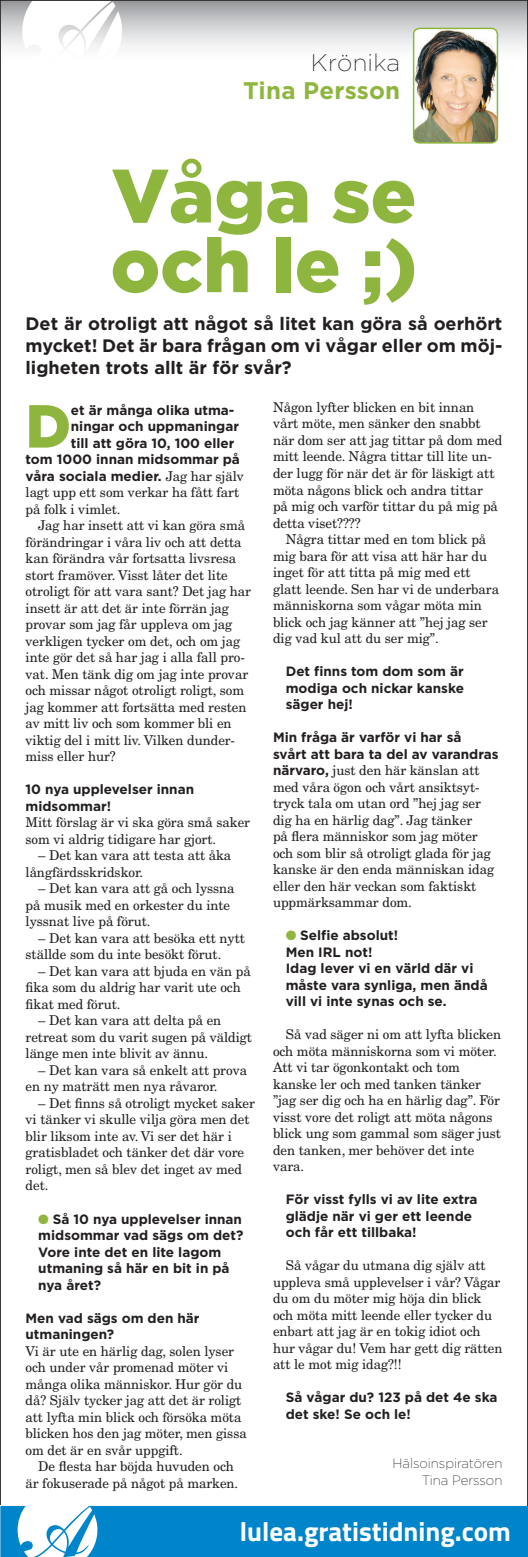
<style>
.page{position:relative;width:528px;height:1557px;background:#fff}
.page>*{position:absolute;margin:0;border:0;box-sizing:border-box;transform-origin:0 0}
.t1{font:900 75.6px/69.6px "Gotham";color:#8eb63e}
.t2{font:900 60.6px "Gotham";color:#8eb63e}
.t3{font:700 27px "Titillium";color:#fff}
.t4{font:700 24px "Gotham";letter-spacing:.01em;color:#8eb63e}
.t5{font:200 24px "Gotham";letter-spacing:.01em;color:#231f20}
.t6{font:700 18px/21.6px "Gotham";color:#231f20;text-align:justify}
.t7{font:13.5px/16.5px "New Century Schlbk LT Std";letter-spacing:-.005em;color:#231f20}
.t8{font:700 13.5px/16.5px "Gotham";color:#231f20}
.t9{font:200 13.5px/16.5px "Gotham";letter-spacing:-.005em;color:#231f20;text-align:right}
.s1{font-family:"New Century Schlbk LT Std";font-weight:400}
.s2{color:#8eb63e}
.s3{font-family:"Gotham";font-weight:700}
</style>
<div class="page">
<svg style="left:2px;top:2px;width:523px;height:63px"></svg>
<svg style="left:0;top:1505px;width:527px;height:51px;background:#2193d0"></svg>
<img style="left:413px;top:28px;width:84px;height:115px">
<div style="left:412px;top:28px;width:85px;height:116px;border:2px solid #8eb63e;border-radius:6px"></div>
<h3 class="t5" style="left:311px;top:50px;width:91px">Krönika</h3>
<h3 class="t4" style="left:243px;top:76px;width:158px">Tina Persson</h3>
<h1 class="t1" style="left:110px;top:159px;width:308px">Våga se och le ;)</h1>
<h3 class="t6" style="left:26px;top:313px;width:478px">Det är otroligt att något så litet kan göra så oerhört mycket! Det är bara frågan om vi vågar eller om möj&shy;ligheten trots allt är för svår?</h3>
<h2 class="t2" style="left:26px;top:391px;width:47px">D</h2>
<p class="t8" style="left:71px;top:401px;width:165px">et är många olika utma-</p>
<p class="t8" style="left:71px;top:418px;width:169px">ningar och uppmaningar</p>
<p class="t8" style="left:71px;top:434px;width:165px">till att göra 10, 100 eller</p>
<p class="t8" style="left:26px;top:451px;width:216px">tom 1000 innan midsommar på</p>
<p class="t8" style="left:26px;top:467px;width:220px">våra sociala medier. <span class="s1">Jag har själv</span></p>
<p class="t7" style="left:26px;top:484px;width:215px">lagt upp ett som verkar ha fått fart på folk i vimlet.</p>
<p class="t7" style="left:26px;top:517px;width:227px;text-indent:13px">Jag har insett att vi kan göra små förändringar i våra liv och att detta kan förändra vår fortsatta livsresa stort framöver. Visst låter det lite otroligt för att vara sant? Det jag har insett är att det är inte förrän jag provar som jag får uppleva om jag verkligen tycker om det, och om jag inte gör det så har jag i alla fall pro&shy;vat. Men tänk dig om jag inte provar och missar något otroligt roligt, som jag kommer att fortsätta med resten av mitt liv och som kommer bli en viktig del i mitt liv. Vilken dunder&shy;miss eller hur?</p>
<p class="t8" style="left:26px;top:781px;width:170px">10 nya upplevelser innan midsommar!</p>
<p class="t7" style="left:26px;top:814px;width:226px">Mitt förslag är vi ska göra små saker som vi aldrig tidigare har gjort.</p>
<p class="t7" style="left:26px;top:847px;width:207px;text-indent:13px">– Det kan vara att testa att åka långfärdsskridskor.</p>
<p class="t7" style="left:26px;top:880px;width:210px;text-indent:13px">– Det kan vara att gå och lyssna på musik med en orkester du inte lyssnat live på förut.</p>
<p class="t7" style="left:26px;top:929px;width:221px;text-indent:13px">– Det kan vara att besöka ett nytt ställde som du inte besökt förut.</p>
<p class="t7" style="left:26px;top:962px;width:226px;text-indent:13px">– Det kan vara att bjuda en vän på fika som du aldrig har varit ute och fikat med förut.</p>
<p class="t7" style="left:26px;top:1012px;width:228px;text-indent:13px">– Det kan vara att delta på en retreat som du varit sugen på väldigt länge men inte blivit av ännu.</p>
<p class="t7" style="left:26px;top:1061px;width:223px;text-indent:13px">– Det kan vara så enkelt att prova en ny maträtt men nya råvaror.</p>
<p class="t7" style="left:26px;top:1094px;width:231px;text-indent:13px">– Det finns så otroligt mycket saker vi tänker vi skulle vilja göra men det blir liksom inte av. Vi ser det här i gratisbladet och tänker det där vore roligt, men så blev det inget av med det.</p>
<p class="t8" style="left:38px;top:1210px;width:206px"><span class="s2">●</span> Så 10 nya upplevelser innan midsommar vad sägs om det?<br>Vore inte det en lite lagom utmaning så här en bit in på nya året?</p>
<p class="t8" style="left:26px;top:1309px;width:175px">Men vad sägs om den här utmaningen?</p>
<p class="t7" style="left:26px;top:1342px;width:222px">Vi är ute en härlig dag, solen lyser och under vår promenad möter vi många olika människor. Hur gör du då? Själv tycker jag att det är roligt att lyfta min blick och försöka möta blicken hos den jag möter, men gissa om det är en svår uppgift.</p>
<p class="t7" style="left:26px;top:1457px;width:214px;text-indent:13px">De flesta har böjda huvuden och är fokuserade på något på marken.</p>
<p class="t7" style="left:273px;top:399px;width:231px">Någon lyfter blicken en bit innan vårt möte, men sänker den snabbt när dom ser att jag tittar på dom med mitt leende. Några tittar till lite un&shy;der lugg för när det är för läskigt att möta någons blick och andra tittar<br>på mig och varför tittar du på mig på detta viset????</p>
<p class="t7" style="left:273px;top:531px;width:227px;text-indent:13px">Några tittar med en tom blick på mig bara för att visa att här har du inget för att titta på mig med ett glatt leende. Sen har vi de underbara människorna som vågar möta min blick och jag känner att ”hej jag ser dig vad kul att du ser mig”.</p>
<p class="t8" style="left:285px;top:662px;width:179px;text-align:justify">Det finns tom dom som är modiga och nickar kanske säger hej!</p>
<p class="t8" style="left:273px;top:728px;width:227px">Min fråga är varför vi har så svårt att bara ta del av varandras</p>
<p class="t7" style="left:273px;top:762px;width:222px"><span class="s3">närvaro,</span> just den här känslan att med våra ögon och vårt ansiktsyt&shy;tryck tala om utan ord ”hej jag ser dig ha en härlig dag”. Jag tänker<br>på flera människor som jag möter och som blir så otroligt glada för jag kanske är den enda människan idag eller den här veckan som faktiskt uppmärksammar dom.</p>
<p class="t8" style="left:285px;top:926px;width:203px"><span class="s2">●</span> Selfie absolut!<br>Men IRL not!<br>Idag lever vi en värld där vi måste vara synliga, men ändå vill vi inte synas och se.</p>
<p class="t7" style="left:273px;top:1026px;width:229px;text-indent:13px">Så vad säger ni om att lyfta blicken och möta människorna som vi möter.<br>Att vi tar ögonkontakt och tom kanske ler och med tanken tänker ”jag ser dig och ha en härlig dag”. För visst vore det roligt att möta någons blick ung som gammal som säger just den tanken, mer behöver det inte vara.</p>
<p class="t8" style="left:285px;top:1190px;width:193px">För visst fylls vi av lite extra glädje när vi ger ett leende och får ett tillbaka!</p>
<p class="t7" style="left:273px;top:1257px;width:231px;text-indent:13px">Så vågar du utmana dig själv att uppleva små upplevelser i vår? Vågar du om du möter mig höja din blick och möta mitt leende eller tycker du enbart att jag är en tokig idiot och hur vågar du! Vem har gett dig rätten att le mot mig idag?!!</p>
<p class="t8" style="left:285px;top:1388px;width:213px">Så vågar du? 123 på det 4e ska det ske! Se och le!</p>
<p class="t9" style="left:392px;top:1455px;width:111px">Hälsoinspiratören<br>Tina Persson</p>
<h3 class="t3" style="left:240px;top:1510px;width:272px">lulea.gratistidning.com</h3>
</div>
